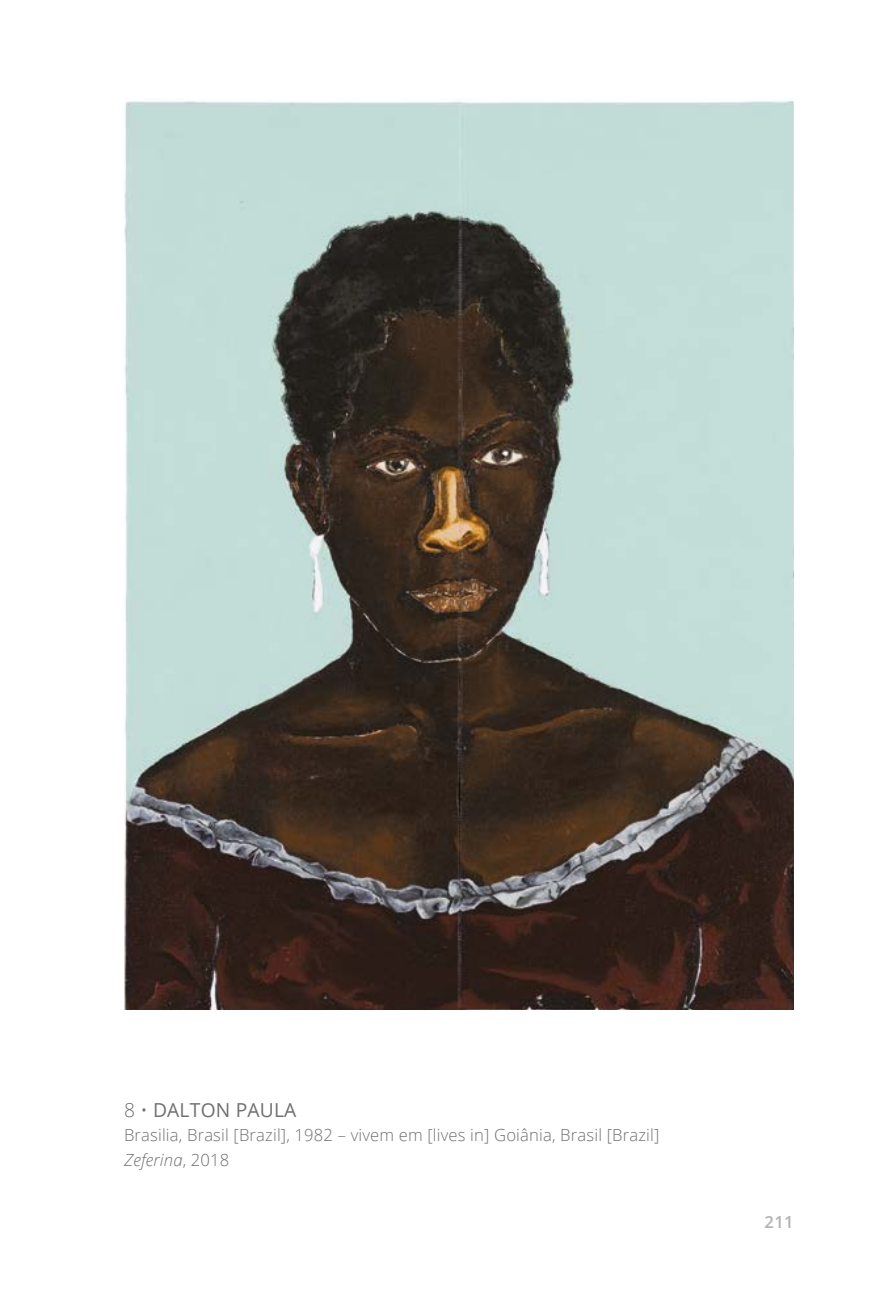
<style>
.page{position:relative;width:893px;height:1290px;background:#fff}
.page>*{position:absolute;margin:0;border:0;box-sizing:border-box;transform-origin:0 0}
.t1{font:19.25px "Open Sans";letter-spacing:.01em;color:#706f6f}
.t2{font:300 16.62px/24.5px "Open Sans";letter-spacing:.01em;color:#706f6f}
.t3{font:600 16.62px "Open Sans";color:#b3b2b2}
.s1{font-weight:300}
.s2{font-style:italic}
</style>
<div class="page">
<img style="left:124px;top:99px;width:670px;height:910px">
<p class="t1" style="left:124px;top:1096px;width:174px"><span class="s1">8 •</span> DALTON PAULA</p>
<p class="t2" style="left:124px;top:1122px;width:537px">Brasilia, Brasil [Brazil], 1982 – vivem em [lives in] Goiânia, Brasil [Brazil]<br><span class="s2">Zeferina</span>, 2018</p>
<p class="t3" style="left:765px;top:1210px;width:31px">211</p>
</div>
